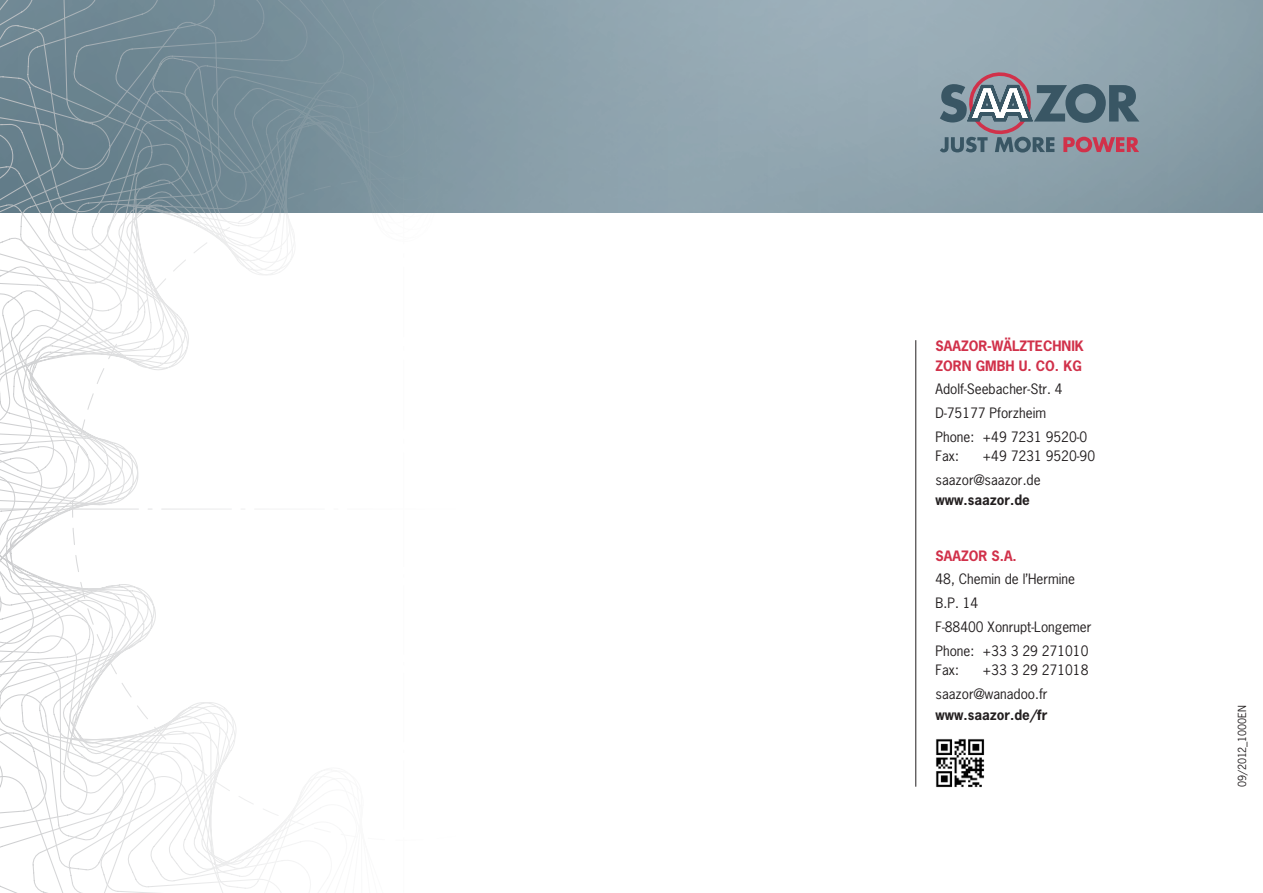
<style>
.page{position:relative;width:1263px;height:893px;background:#fff}
.page>*{position:absolute;margin:0;border:0;box-sizing:border-box;transform-origin:0 0}
.t1{font:13.5px/23.7px "News Gothic";color:#231f20}
.t2{font:700 13.5px/19.5px "News Gothic";color:#d1314a}
.t3{font:700 13.5px "News Gothic";color:#231f20}
.t4{font:10.5px "News Gothic";color:#231f20}
</style>
<div class="page">
<hr style="left:915px;top:340px;width:1px;height:447px;background:#231f20">
<img style="left:936px;top:739px;width:49px;height:49px">
<svg style="left:940px;top:65px;width:199px;height:88px;background:#818a96"></svg>
<svg style="left:0;top:454px;width:309px;height:439px"></svg>
<svg style="left:0;top:241px;width:295px;height:213px"></svg>
<svg style="left:0;top:0;width:457px;height:241px;background:#8599a3"></svg>
<p class="t2" style="left:935px;top:336px;width:150px">SAAZOR-WÄLZTECHNIK<br>ZORN GmbH u. Co. KG</p>
<p class="t1" style="left:935px;top:377px;width:153px">Adolf-Seebacher-Str. 4<br>D-75177 Pforzheim<br>Phone: +49 7231 9520-0</p>
<p class="t1" style="left:935px;top:444px;width:25px">Fax:</p>
<p class="t1" style="left:935px;top:444px;width:161px;text-indent:47px">+49 7231 9520-90 saazor@saazor.de</p>
<p class="t3" style="left:935px;top:491px;width:96px">www.saazor.de</p>
<p class="t2" style="left:935px;top:545px;width:83px">SAAZOR S.A.</p>
<p class="t1" style="left:935px;top:567px;width:158px">48, Chemin de l’Hermine<br>B.P. 14<br>F-88400 Xonrupt-Longemer<br>Phone: +33 3 29 271010</p>
<p class="t1" style="left:935px;top:658px;width:25px">Fax:</p>
<p class="t1" style="left:935px;top:658px;width:154px;text-indent:47px">+33 3 29 271018 saazor@wanadoo.fr</p>
<p class="t3" style="left:935px;top:706px;width:113px">www.saazor.de/fr</p>
<p class="t4" style="left:1235px;top:787px;width:83px;rotate:-90deg">09/2012_1000EN</p>
</div>
